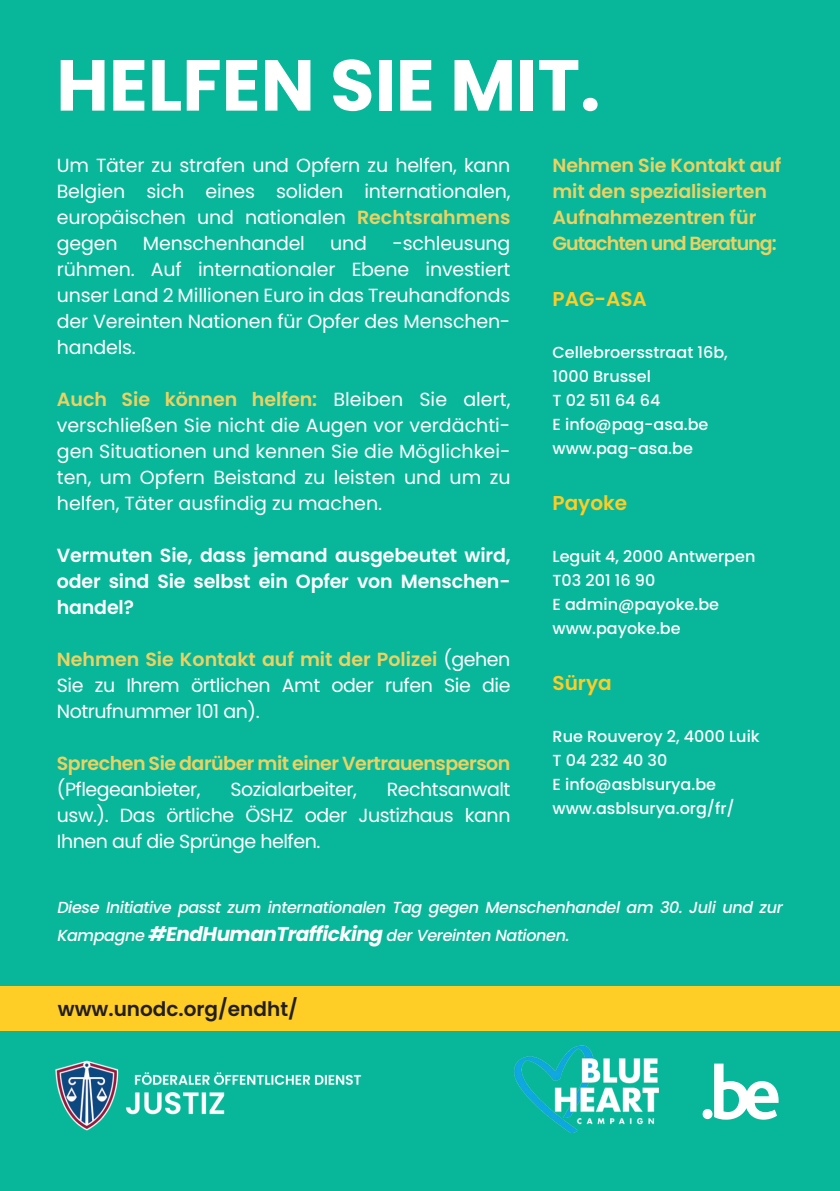
<style>
.page{position:relative;width:840px;height:1191px;background:#fff}
.page>*{position:absolute;margin:0;border:0;box-sizing:border-box;transform-origin:0 0}
.t1{font:700 72px "Poppins";color:#fff}
.t2{font:600 20px "Poppins";color:#231f20}
.t3{font:600 20px "Poppins";color:#fecd26}
.t4{font:19px/26px "Poppins";letter-spacing:-.01em;color:#fff;text-align:justify}
.t5{font:600 19px/26px "Poppins";letter-spacing:-.025em;color:#edd262}
.t6{font:600 19px/26px "Poppins";letter-spacing:-.01em;color:#fff;text-align:justify}
.t7{font:500 16px/24px "Poppins";color:#fff}
.t8{font:italic 500 16px/28px "Poppins";letter-spacing:-.025em;color:#fff}
.s1{font-weight:600;color:#edd262}
.s2{font-weight:700;font-size:20px}
</style>
<div class="page">
<div style="left:0;top:0;width:839px;height:1191px;background:#08b799"></div>
<div style="left:0;top:986px;width:839px;height:45px;background:#fecd26"></div>
<img style="left:514px;top:1045px;width:144px;height:87px">
<div style="left:702px;top:1109px;width:10px;height:10px;background:#fff;border-radius:50%"></div>
<svg style="left:714px;top:1063px;width:64px;height:56px"></svg>
<img style="left:55px;top:1060px;width:307px;height:71px">
<h1 class="t1" style="left:56px;top:44px;width:545px">HELFEN SIE MIT.</h1>
<p class="t4" style="left:57px;top:152px;width:455px">Um Täter zu strafen und Opfern zu helfen, kann Belgien sich eines soliden internationalen, europäischen und nationalen <span class="s1">Rechtsrahmens </span>gegen</p>
<p class="t4" style="left:57px;top:230px;width:455px;text-indent:335px">-schleusung rühmen. Auf internationaler Ebene investiert unser Land 2 Millionen Euro in das Treuhandfonds der Vereinten Nationen für Opfer des Menschen&shy;handels.</p>
<p class="t4" style="left:57px;top:386px;width:455px"><span class="s1">Auch Sie können helfen:</span> Bleiben Sie alert, verschließen Sie nicht die Augen vor verdächti&shy;gen Situationen und kennen Sie die Möglichkei&shy;ten, um Opfern Beistand zu leisten und um zu helfen, Täter ausfindig zu machen.</p>
<p class="t6" style="left:57px;top:542px;width:455px">Vermuten Sie, dass jemand ausgebeutet wird, oder sind Sie selbst ein Opfer von Menschen&shy;handel?</p>
<p class="t4" style="left:57px;top:646px;width:455px"><span class="s1">Nehmen Sie Kontakt auf mit der Polizei</span> (gehen Sie zu Ihrem örtlichen Amt oder rufen Sie die Notrufnummer 101 an).</p>
<p class="t5" style="left:57px;top:750px;width:455px">Sprechen Sie darüber mit einer Vertrauensperson</p>
<p class="t4" style="left:57px;top:776px;width:145px">(Pflegeanbieter,</p>
<p class="t4" style="left:230px;top:776px;width:128px">Sozialarbeiter,</p>
<p class="t4" style="left:143px;top:230px;width:163px">Menschenhandel</p>
<p class="t4" style="left:330px;top:230px;width:38px">und</p>
<p class="t4" style="left:57px;top:776px;width:455px;text-indent:329px">Rechtsanwalt usw.). Das örtliche ÖSHZ oder Justizhaus kann Ihnen auf die Sprünge helfen.</p>
<p class="t5" style="left:552px;top:152px;width:230px">Nehmen Sie Kontakt auf mit den spezialisierten<br>Aufnahmezentren für<br>Gutachten und Beratung:</p>
<p class="t3" style="left:552px;top:287px;width:96px">PAG-ASA</p>
<p class="t7" style="left:552px;top:341px;width:177px">Cellebroersstraat 16b,<br>1000 Brussel<br>T 02 511 64 64<br>E info@pag-asa.be www.pag-asa.be</p>
<p class="t3" style="left:552px;top:491px;width:76px">Payoke</p>
<p class="t7" style="left:552px;top:545px;width:204px">Leguit 4, 2000 Antwerpen<br>T03 201 16 90<br>E admin@payoke.be www.payoke.be</p>
<p class="t3" style="left:552px;top:671px;width:61px">Sürya</p>
<p class="t7" style="left:552px;top:725px;width:208px">Rue Rouveroy 2, 4000 Luik<br>T 04 232 40 30<br>E info@asblsurya.be www.asblsurya.org/fr/</p>
<p class="t8" style="left:57px;top:894px;width:726px">Diese Initiative passt zum internationalen Tag gegen Menschenhandel am 30. Juli und zur<br>Kampagne <span class="s2">#EndHumanTrafficking</span> der Vereinten Nationen.</p>
<p class="t2" style="left:58px;top:997px;width:241px">www.unodc.org/endht/</p>
</div>
